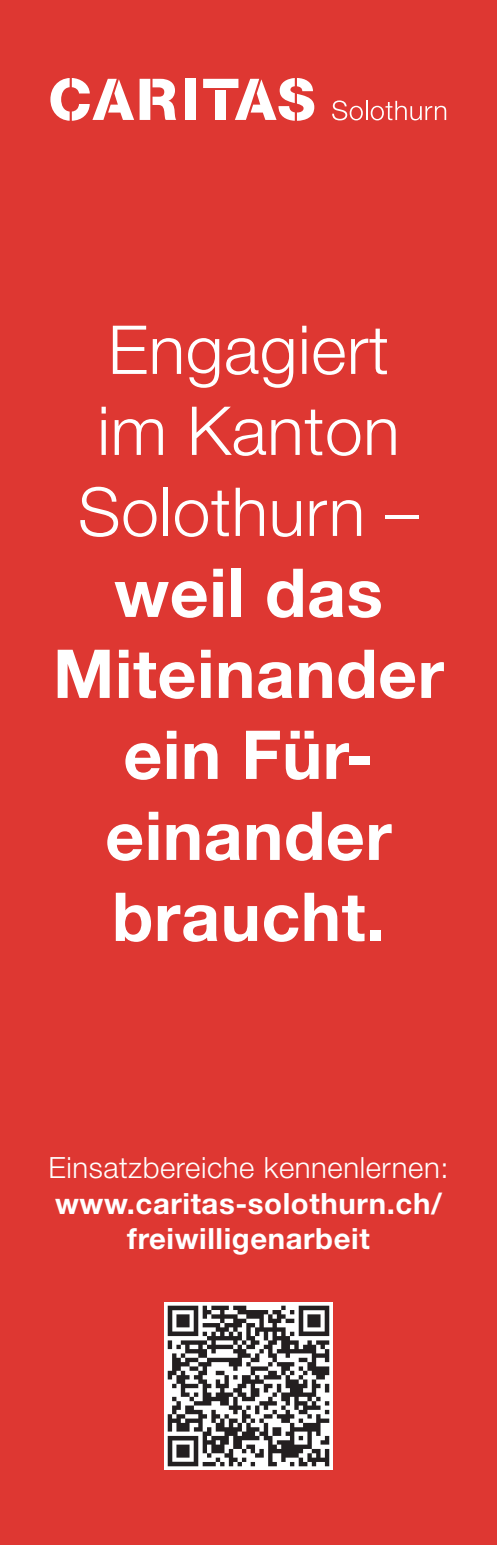
<style>
.page{position:relative;width:497px;height:1545px;background:#fff}
.page>*{position:absolute;margin:0;border:0;box-sizing:border-box;transform-origin:0 0}
.t1{font:700 67.5px/81px "Helvetica Neue LT Std";letter-spacing:.01em;color:#fff;text-align:center}
.t2{font:300 67.5px/81px "Helvetica Neue LT Std";letter-spacing:.01em;color:#fff;text-align:center}
.t3{font:700 29.25px/35.2px "Helvetica Neue LT Std";letter-spacing:.02em;color:#fff;text-align:center}
.t4{font:300 29.25px "Helvetica Neue LT Std";letter-spacing:.02em;color:#fff}
</style>
<div class="page">
<div style="left:0;top:0;width:496px;height:1545px;background:#de3732"></div>
<img style="left:165px;top:1302px;width:166px;height:167px">
<svg style="left:332px;top:100px;width:113px;height:20px"></svg>
<div style="left:185px;top:79px;width:11px;height:41px;background:#fff"></div>
<svg style="left:50px;top:78px;width:126px;height:43px"></svg>
<svg style="left:203px;top:78px;width:111px;height:43px"></svg>
<h1 class="t2" style="left:78px;top:308px;width:342px">Engagiert im Kanton<br>Solothurn –</h1>
<h1 class="t1" style="left:53px;top:551px;width:392px">weil das<br>Miteinander ein Für&shy;einander braucht.</h1>
<p class="t4" style="left:48px;top:1150px;width:401px">Einsatzbereiche kennenlernen:</p>
<p class="t3" style="left:55px;top:1185px;width:388px">www.caritas-solothurn.ch/ freiwilligenarbeit</p>
</div>
